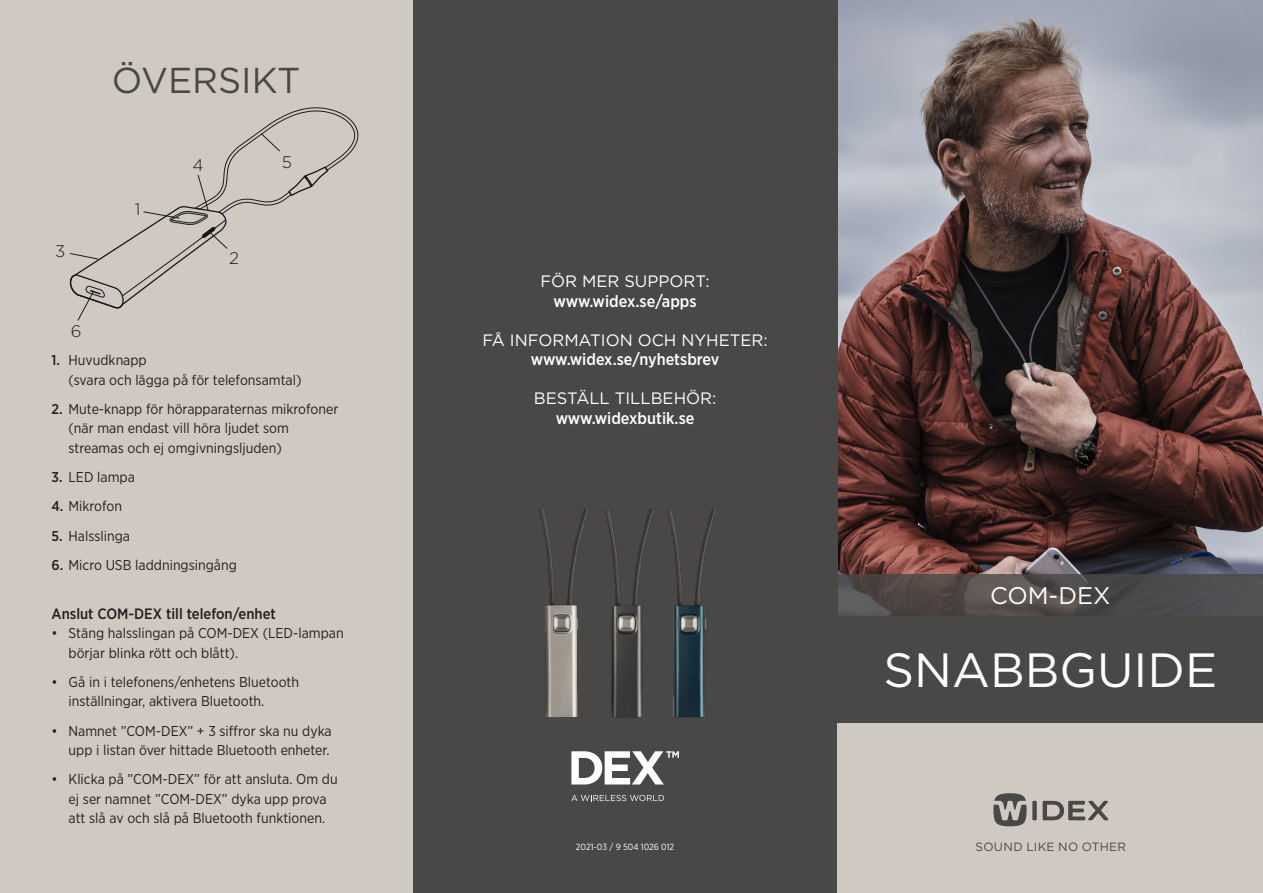
<style>
.page{position:relative;width:1263px;height:893px;background:#fff}
.page>*{position:absolute;margin:0;border:0;box-sizing:border-box;transform-origin:0 0}
.t1{font:48px "Gotham";color:#fff}
.t2{font:36px "Gotham";color:#494846}
.t3{font:24px "Gotham";color:#fff}
.t4{font:300 16.8px "Gotham";color:#1d1d1b}
.t5{font:500 16.5px "Gotham Narrow";color:#fff}
.t6{font:16.5px "Gotham";color:#fff}
.t7{font:500 15px "Gotham Narrow";color:#231f20}
.t8{font:14.25px/19.5px "Gotham Narrow";color:#231f20}
.t9{font:12px "Gotham";letter-spacing:.025em;color:#494846}
.t10{font:9px "Gotham Narrow";color:#fff}
.s1{font-weight:500}
</style>
<div class="page">
<img style="left:838px;top:0;width:425px;height:574px">
<div style="left:412px;top:0;width:426px;height:893px;background:#494846"></div>
<div style="left:0;top:0;width:412px;height:893px;background:#d0c9c1"></div>
<svg style="left:571px;top:795px;width:93px;height:6px"></svg>
<svg style="left:571px;top:751px;width:108px;height:33px"></svg>
<div style="left:838px;top:723px;width:425px;height:170px;background:#d0c9c1"></div>
<div style="left:838px;top:617px;width:425px;height:106px;background:#494846"></div>
<svg style="left:838px;top:574px;width:425px;height:43px;background:#504c4b"></svg>
<div style="left:1032px;top:801px;width:5px;height:19px;background:#494846"></div>
<svg style="left:1043px;top:801px;width:65px;height:19px"></svg>
<svg style="left:993px;top:793px;width:33px;height:33px"></svg>
<img style="left:539px;top:509px;width:177px;height:209px">
<svg style="left:69px;top:107px;width:290px;height:214px"></svg>
<h2 class="t2" style="left:112px;top:57px;width:190px">ÖVERSIKT</h2>
<p class="t4" style="left:55px;top:240px;width:12px">3</p>
<p class="t4" style="left:71px;top:320px;width:12px">6</p>
<p class="t4" style="left:135px;top:199px;width:7px">1</p>
<p class="t4" style="left:192px;top:154px;width:13px">4</p>
<p class="t4" style="left:229px;top:247px;width:11px">2</p>
<p class="t4" style="left:282px;top:151px;width:12px">5</p>
<p class="t8" style="left:69px;top:350px;width:234px;text-indent:-17px"><span class="s1">1.</span> Huvudknapp<br>(svara och lägga på för telefonsamtal)</p>
<p class="t8" style="left:69px;top:399px;width:271px;text-indent:-17px"><span class="s1">2.</span> Mute-knapp för hörapparaternas mikrofoner (när man endast vill höra ljudet som streamas och ej omgivningsljuden)</p>
<p class="t8" style="left:52px;top:467px;width:85px"><span class="s1">3.</span> LED lampa</p>
<p class="t8" style="left:52px;top:496px;width:72px"><span class="s1">4.</span> Mikrofon</p>
<p class="t8" style="left:52px;top:525px;width:80px"><span class="s1">5.</span> Halsslinga</p>
<p class="t8" style="left:52px;top:555px;width:187px"><span class="s1">6.</span> Micro USB laddningsingång</p>
<p class="t7" style="left:52px;top:604px;width:226px">Anslut COM-DEX till telefon/enhet</p>
<p class="t8" style="left:69px;top:623px;width:277px;text-indent:-17px">• Stäng halsslingan på COM-DEX (LED-lampan börjar blinka rött och blått).</p>
<p class="t8" style="left:69px;top:672px;width:232px;text-indent:-17px">• Gå in i telefonens/enhetens Bluetooth inställningar, aktivera Bluetooth.</p>
<p class="t8" style="left:52px;top:720px;width:282px;text-align:right">• Namnet ”COM-DEX” + 3 siffror ska nu dyka upp i listan över hittade Bluetooth enheter.</p>
<p class="t8" style="left:52px;top:769px;width:288px;text-align:center">• Klicka på ”COM-DEX” för att ansluta. Om du ej ser namnet ”COM-DEX” dyka upp prova<br>att slå av och slå på Bluetooth funktionen.</p>
<p class="t6" style="left:541px;top:271px;width:170px">FÖR MER SUPPORT:</p>
<p class="t5" style="left:553px;top:290px;width:145px">www.widex.se/apps</p>
<p class="t6" style="left:482px;top:329px;width:287px">FÅ INFORMATION OCH NYHETER:</p>
<p class="t5" style="left:531px;top:349px;width:190px">www.widex.se/nyhetsbrev</p>
<p class="t6" style="left:534px;top:388px;width:184px">BESTÄLL TILLBEHÖR:</p>
<p class="t5" style="left:556px;top:407px;width:140px">www.widexbutik.se</p>
<p class="t10" style="left:576px;top:841px;width:100px">2021-03 / 9 504 1026 012</p>
<h3 class="t3" style="left:990px;top:580px;width:122px">COM-DEX</h3>
<h1 class="t1" style="left:883px;top:639px;width:335px">SNABBGUIDE</h1>
<p class="t9" style="left:976px;top:839px;width:152px">SOUND LIKE NO OTHER</p>
</div>
